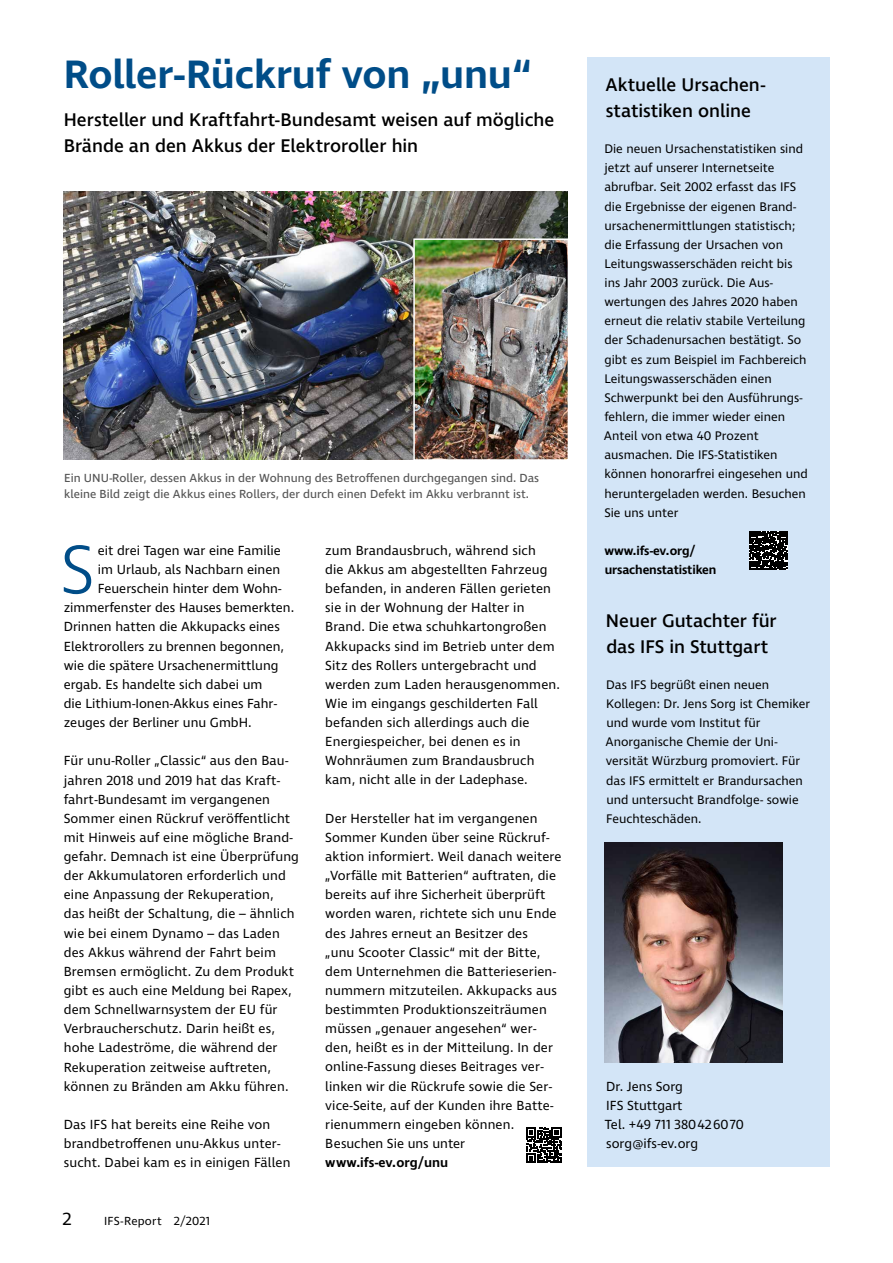
<style>
.page{position:relative;width:893px;height:1263px;background:#fff}
.page>*{position:absolute;margin:0;border:0;box-sizing:border-box;transform-origin:0 0}
.t1{font:300 70.05px "Ingra";color:#004d88}
.t2{font:600 40.5px "Ingra";letter-spacing:-.005em;color:#004d88}
.t3{font:500 18.75px/26.2px "Ingra";color:#000}
.t4{font:18px "Ingra";color:#000}
.t5{font:13.5px/19.2px "Ingra";letter-spacing:.01em;color:#000}
.t6{font:600 13.5px "Ingra";color:#000}
.t7{font:12.75px/19.2px "Ingra";color:#000}
.t8{font:600 12.75px/19.2px "Ingra";letter-spacing:-.01em;color:#000}
.t9{font:12px/15.8px "Ingra";color:#565656}
.t10{font:12px "Ingra";letter-spacing:.015em;color:#000}
</style>
<div class="page">
<img style="left:64px;top:191px;width:504px;height:268px">
<div style="left:587px;top:57px;width:242px;height:1110px;background:#d3e5f7"></div>
<img style="left:604px;top:842px;width:179px;height:221px">
<img style="left:416px;top:241px;width:150px;height:217px">
<div style="left:413px;top:238px;width:156px;height:223px;border:2px solid #fff"></div>
<svg style="left:526px;top:1127px;width:36px;height:36px"></svg>
<svg style="left:749px;top:531px;width:38px;height:38px"></svg>
<h2 class="t2" style="left:64px;top:49px;width:469px">Roller-Rückruf von „unu“</h2>
<h3 class="t3" style="left:64px;top:108px;width:492px">Hersteller und Kraftfahrt-Bundesamt weisen auf mögliche<br>Brände an den Akkus der Elektroroller hin</h3>
<p class="t9" style="left:64px;top:470px;width:476px">Ein UNU-Roller, dessen Akkus in der Wohnung des Betroffenen durchgegangen sind. Das kleine Bild zeigt die Akkus eines Rollers, der durch einen Defekt im Akku verbrannt ist.</p>
<h1 class="t1" style="left:60px;top:526px;width:36px">S</h1>
<p class="t5" style="left:98px;top:541px;width:184px">eit drei Tagen war eine Familie</p>
<p class="t5" style="left:98px;top:561px;width:184px">im Urlaub, als Nachbarn einen</p>
<p class="t5" style="left:98px;top:580px;width:185px">Feuerschein hinter dem Wohn-</p>
<p class="t5" style="left:64px;top:599px;width:232px">zimmerfenster des Hauses bemerkten.</p>
<p class="t5" style="left:64px;top:618px;width:218px">Drinnen hatten die Akkupacks eines</p>
<p class="t5" style="left:64px;top:637px;width:222px">Elektrorollers zu brennen begonnen,</p>
<p class="t5" style="left:64px;top:656px;width:216px">wie die spätere Ursachenermittlung</p>
<p class="t5" style="left:64px;top:675px;width:200px">ergab. Es handelte sich dabei um</p>
<p class="t5" style="left:64px;top:694px;width:215px">die Lithium-Ionen-Akkus eines Fahr-</p>
<p class="t5" style="left:64px;top:714px;width:189px">zeuges der Berliner unu GmbH.</p>
<p class="t5" style="left:64px;top:752px;width:237px">Für unu-Roller „Classic“ aus den Bau&shy;jahren 2018 und 2019 hat das Kraft&shy;fahrt-Bundesamt im vergangenen Sommer einen Rückruf veröffentlicht mit Hinweis auf eine mögliche Brand&shy;gefahr. Demnach ist eine Überprüfung der Akkumulatoren erforderlich und eine Anpassung der Rekuperation,<br>das heißt der Schaltung, die – ähnlich wie bei einem Dynamo – das Laden des Akkus während der Fahrt beim Bremsen ermöglicht. Zu dem Produkt gibt es auch eine Meldung bei Rapex, dem Schnellwarnsystem der EU für Verbraucherschutz. Darin heißt es, hohe Ladeströme, die während der Rekuperation zeitweise auftreten, können zu Bränden am Akku führen.</p>
<p class="t5" style="left:64px;top:1115px;width:228px">Das IFS hat bereits eine Reihe von brandbetroffenen unu-Akkus unter&shy;sucht. Dabei kam es in einigen Fällen</p>
<h3 class="t4" style="left:63px;top:1207px;width:10px">2</h3>
<p class="t10" style="left:104px;top:1213px;width:107px">IFS-Report 2/2021</p>
<p class="t5" style="left:325px;top:541px;width:236px">zum Brandausbruch, während sich<br>die Akkus am abgestellten Fahrzeug befanden, in anderen Fällen gerieten sie in der Wohnung der Halter in Brand. Die etwa schuhkartongroßen Akkupacks sind im Betrieb unter dem Sitz des Rollers untergebracht und werden zum Laden herausgenommen.<br>Wie im eingangs geschilderten Fall befanden sich allerdings auch die Energiespeicher, bei denen es in Wohnräumen zum Brandausbruch kam, nicht alle in der Ladephase.</p>
<p class="t5" style="left:325px;top:809px;width:238px">Der Hersteller hat im vergangenen Sommer Kunden über seine Rückruf&shy;aktion informiert. Weil danach weitere „Vorfälle mit Batterien“ auftraten, die bereits auf ihre Sicherheit überprüft worden waren, richtete sich unu Ende des Jahres erneut an Besitzer des<br>„unu Scooter Classic“ mit der Bitte, dem Unternehmen die Batterieserien&shy;nummern mitzuteilen. Akkupacks aus bestimmten Produktionszeiträumen müssen „genauer angesehen“ wer&shy;den, heißt es in der Mitteilung. In der online-Fassung dieses Beitrages ver&shy;linken wir die Rückrufe sowie die Ser&shy;vice-Seite, auf der Kunden ihre Batte&shy;rienummern eingeben können.<br>Besuchen Sie uns unter</p>
<p class="t6" style="left:325px;top:1154px;width:125px">www.ifs-ev.org/unu</p>
<h3 class="t3" style="left:606px;top:73px;width:161px">Aktuelle Ursachen&shy;statistiken online</h3>
<p class="t7" style="left:604px;top:140px;width:206px">Die neuen Ursachenstatistiken sind jetzt auf unserer Internetseite abrufbar. Seit 2002 erfasst das IFS die Ergebnisse der eigenen Brand&shy;ursachenermittlungen statistisch; die Erfassung der Ursachen von<br>Leitungswasserschäden reicht bis ins Jahr 2003 zurück. Die Aus&shy;wertungen des Jahres 2020 haben erneut die relativ stabile Verteilung der Schadenursachen bestätigt. So gibt es zum Beispiel im Fachbereich<br>Leitungswasserschäden einen<br>Schwerpunkt bei den Ausführungs&shy;fehlern, die immer wieder einen<br>Anteil von etwa 40 Prozent ausmachen. Die IFS-Statistiken können honorarfrei eingesehen und heruntergeladen werden. Besuchen<br>Sie uns unter</p>
<p class="t8" style="left:604px;top:542px;width:113px">www.ifs-ev.org/ ursachenstatistiken</p>
<h3 class="t3" style="left:606px;top:608px;width:172px">Neuer Gutachter für das IFS in Stuttgart</h3>
<p class="t7" style="left:606px;top:676px;width:206px">Das IFS begrüßt einen neuen<br>Kollegen: Dr. Jens Sorg ist Chemiker und wurde vom Institut für<br>Anorganische Chemie der Uni&shy;versität Würzburg promoviert. Für das IFS ermittelt er Brandursachen und untersucht Brandfolge- sowie<br>Feuchteschäden.</p>
<p class="t5" style="left:605px;top:1077px;width:141px">Dr. Jens Sorg<br>IFS Stuttgart<br>Tel. +49 711 380426070 sorg@ifs-ev.org</p>
</div>
